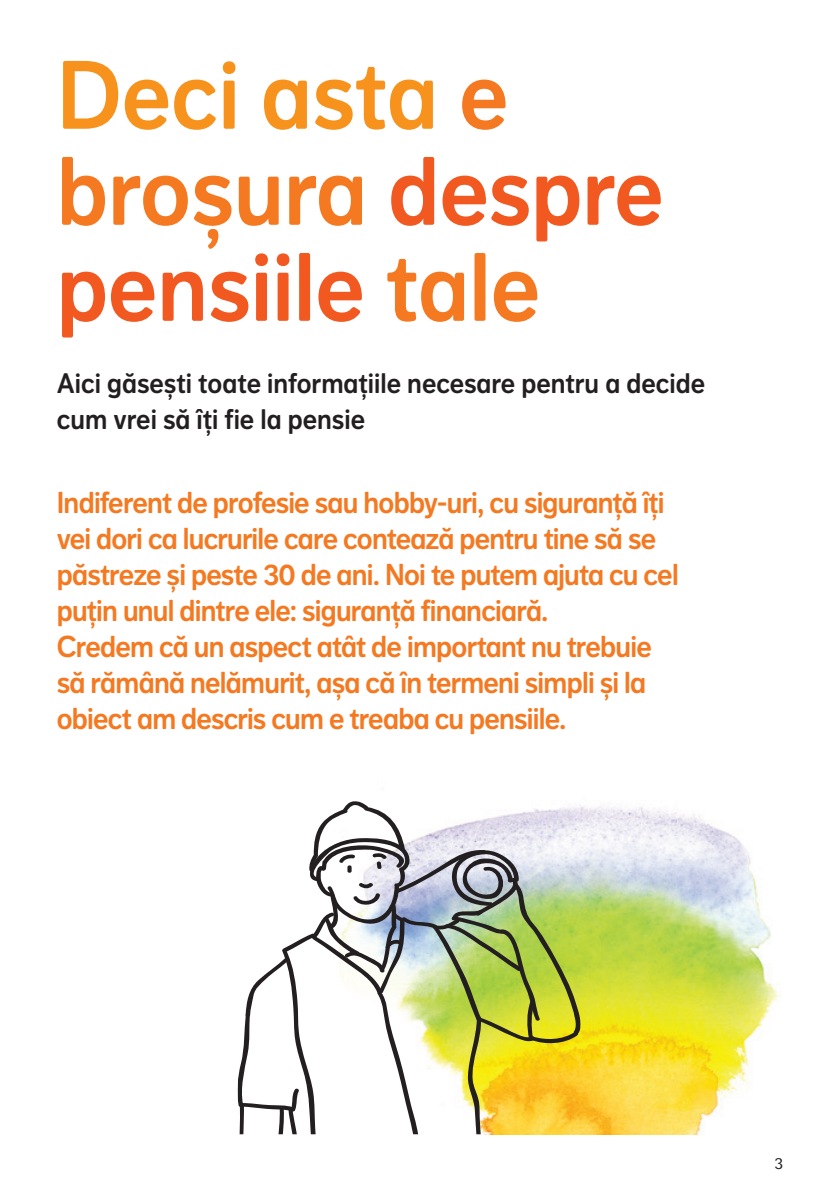
<style>
.page{position:relative;width:840px;height:1191px;background:#fff}
.page>*{position:absolute;margin:0;border:0;box-sizing:border-box;transform-origin:0 0}
.t1{font:96px/96px "NN Dagny Display";color:#f15921}
.t2{font:30px/36px "NN Dagny Display";letter-spacing:-.025em;color:#f47921}
.t3{font:28px/36px "NN Dagny Display";color:#231f20}
.t4{font:16px "NN Dagny Text";color:#231f20}
.s1{color:#f7931d}
.s2{color:#f47921}
</style>
<div class="page">
<img style="left:580px;top:805px;width:200px;height:329px">
<img style="left:237px;top:801px;width:343px;height:333px">
<h1 class="t1" style="left:57px;top:48px;width:608px"><span class="s1">Deci asta</span> <span class="s2">e broșura</span> despre pensiile <span class="s2">tale</span></h1>
<p class="t3" style="left:57px;top:365px;width:649px">Aici găsești toate informațiile necesare pentru a decide cum vrei să îți fie la pensie</p>
<p class="t2" style="left:57px;top:484px;width:623px">Indiferent de profesie sau hobby-uri, cu siguranță îți vei dori ca lucrurile care contează pentru tine să se păstreze și peste 30 de ani. Noi te putem ajuta cu cel puțin unul dintre ele: siguranță financiară.<br>Credem că un aspect atât de important nu trebuie să rămână nelămurit, așa că în termeni simpli și la obiect am descris cum e treaba cu pensiile.</p>
<p class="t4" style="left:774px;top:1154px;width:10px">3</p>
</div>
